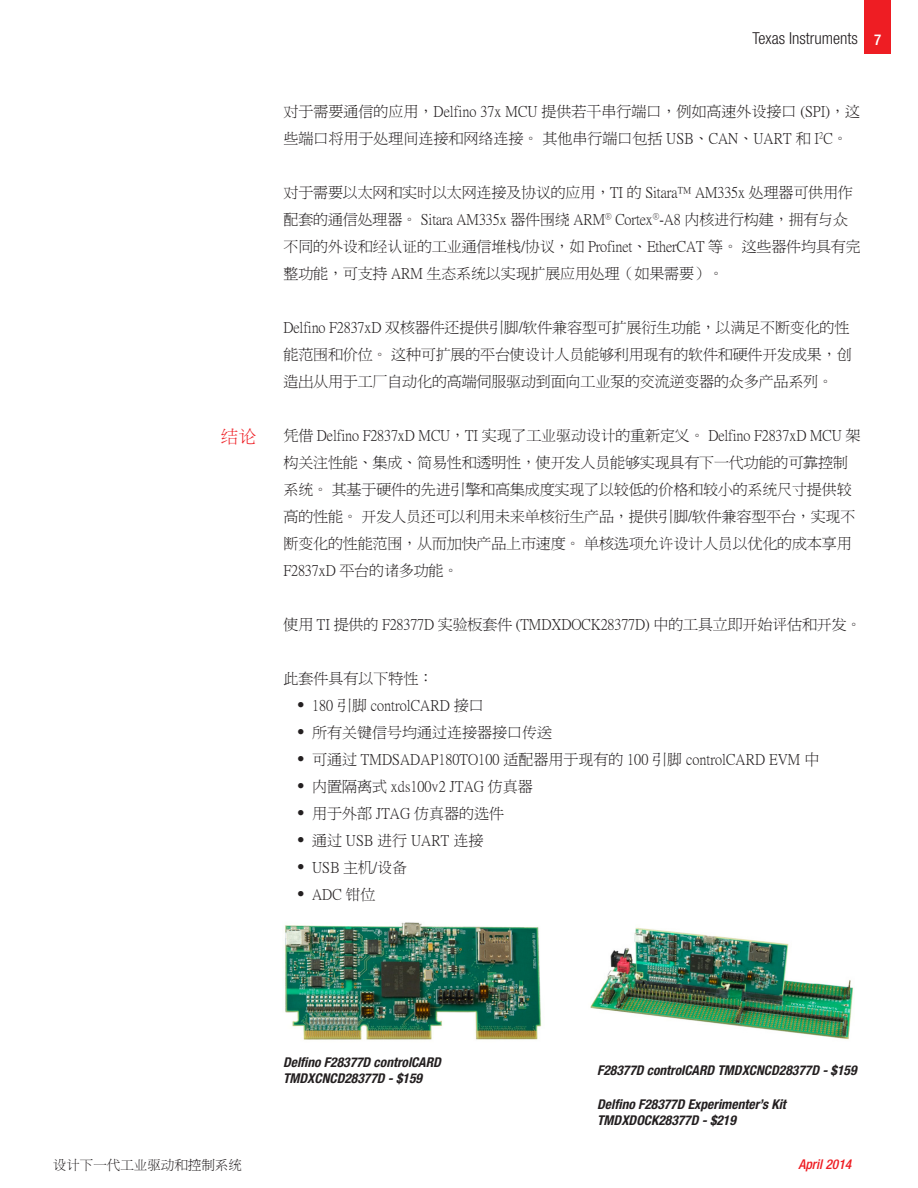
<style>
.page{position:relative;width:918px;height:1188px;background:#fff}
.page>*{position:absolute;margin:0;border:0;box-sizing:border-box;transform-origin:0 0}
.t1{font:18px "P Ming Li U";color:#ee1d23}
.t2{font:300 condensed 16.5px "Helvetica Neue LT Std";color:#231f20}
.t3{font:15px/27px "P Ming Li U";letter-spacing:-.01em;color:#231f20}
.t4{font:italic 700 condensed 13.5px/16.2px "Helvetica Neue LT Std";color:#231f20}
.t5{font:13.5px "P Ming Li U";color:#231f20}
.t6{font:italic 500 condensed 13.5px "Helvetica Neue LT Std";color:#ee1d23}
.s1{font-weight:500;font-size:15px;color:#fff}
.s2{font-family:"Helvetica Neue LT Std";font-weight:300;font-stretch:condensed}
</style>
<div class="page">
<div style="left:864px;top:0;width:27px;height:54px;background:#ee1d23"></div>
<img style="left:285px;top:922px;width:257px;height:118px">
<img style="left:590px;top:927px;width:264px;height:113px">
<p class="t1" style="left:220px;top:426px;width:37px">结论</p>
<p class="t2" style="left:752px;top:29px;width:130px">Texas Instruments <span class="s1">7</span></p>
<p class="t3" style="left:284px;top:97px;width:578px">对于需要通信的应用，Delfino 37x MCU 提供若干串行端口，例如高速外设接口 (SPI)，这些端口将用于处理间连接和网络连接。 其他串行端口包括 USB、CAN、UART 和 I<sup>2</sup>C。</p>
<p class="t3" style="left:284px;top:178px;width:579px">对于需要以太网和实时以太网连接及协议的应用，TI 的 Sitara™ AM335x 处理器可供用作配套的通信处理器。 Sitara AM335x 器件围绕 ARM<sup>®</sup> Cortex<sup>®</sup>-A8 内核进行构建，拥有与众不同的外设和经认证的工业通信堆栈/协议，如 Profinet、EtherCAT 等。 这些器件均具有完整功能，可支持 ARM 生态系统以实现扩展应用处理（如果需要）。</p>
<p class="t3" style="left:284px;top:313px;width:570px">Delfino F2837xD 双核器件还提供引脚/软件兼容型可扩展衍生功能，以满足不断变化的性能范围和价位。 这种可扩展的平台使设计人员能够利用现有的软件和硬件开发成果，创造出从用于工厂自动化的高端伺服驱动到面向工业泵的交流逆变器的众多产品系列。</p>
<p class="t3" style="left:284px;top:421px;width:579px">凭借 Delfino F2837xD MCU，TI 实现了工业驱动设计的重新定义。 Delfino F2837xD MCU 架构关注性能、集成、简易性和透明性，使开发人员能够实现具有下一代功能的可靠控制系统。 其基于硬件的先进引擎和高集成度实现了以较低的价格和较小的系统尺寸提供较高的性能。 开发人员还可以利用未来单核衍生产品，提供引脚/软件兼容型平台，实现不断变化的性能范围，从而加快产品上市速度。 单核选项允许设计人员以优化的成本享用F2837xD 平台的诸多功能。</p>
<p class="t3" style="left:284px;top:610px;width:580px">使用 TI 提供的 F28377D 实验板套件 (TMDXDOCK28377D) 中的工具立即开始评估和开发。</p>
<p class="t3" style="left:284px;top:664px;width:151px">此套件具有以下特性：</p>
<p class="t3" style="left:297px;top:691px;width:188px"><span class="s2">•</span> 180 引脚 controlCARD 接口</p>
<p class="t3" style="left:297px;top:718px;width:256px"><span class="s2">•</span> 所有关键信号均通过连接器接口传送</p>
<p class="t3" style="left:297px;top:745px;width:524px"><span class="s2">•</span> 可通过 TMDSADAP180TO100 适配器用于现有的 100 引脚 controlCARD EVM 中</p>
<p class="t3" style="left:297px;top:772px;width:237px"><span class="s2">•</span> 内置隔离式 xds100v2 JTAG 仿真器</p>
<p class="t3" style="left:297px;top:799px;width:209px"><span class="s2">•</span> 用于外部 JTAG 仿真器的选件</p>
<p class="t3" style="left:297px;top:826px;width:188px"><span class="s2">•</span> 通过 USB 进行 UART 连接</p>
<p class="t3" style="left:297px;top:853px;width:112px"><span class="s2">•</span> USB 主机/设备</p>
<p class="t3" style="left:297px;top:880px;width:80px"><span class="s2">•</span> ADC 钳位</p>
<p class="t4" style="left:283px;top:1054px;width:160px">Delfino F28377D controlCARD<br>TMDXCNCD28377D - $159</p>
<p class="t4" style="left:597px;top:1062px;width:261px">F28377D controlCARD TMDXCNCD28377D - $159</p>
<p class="t4" style="left:597px;top:1096px;width:190px">Delfino F28377D Experimenter’s Kit<br>TMDXDOCK28377D - $219</p>
<p class="t5" style="left:53px;top:1156px;width:190px">设计下一代工业驱动和控制系统</p>
<p class="t6" style="left:798px;top:1156px;width:54px">April 2014</p>
</div>
